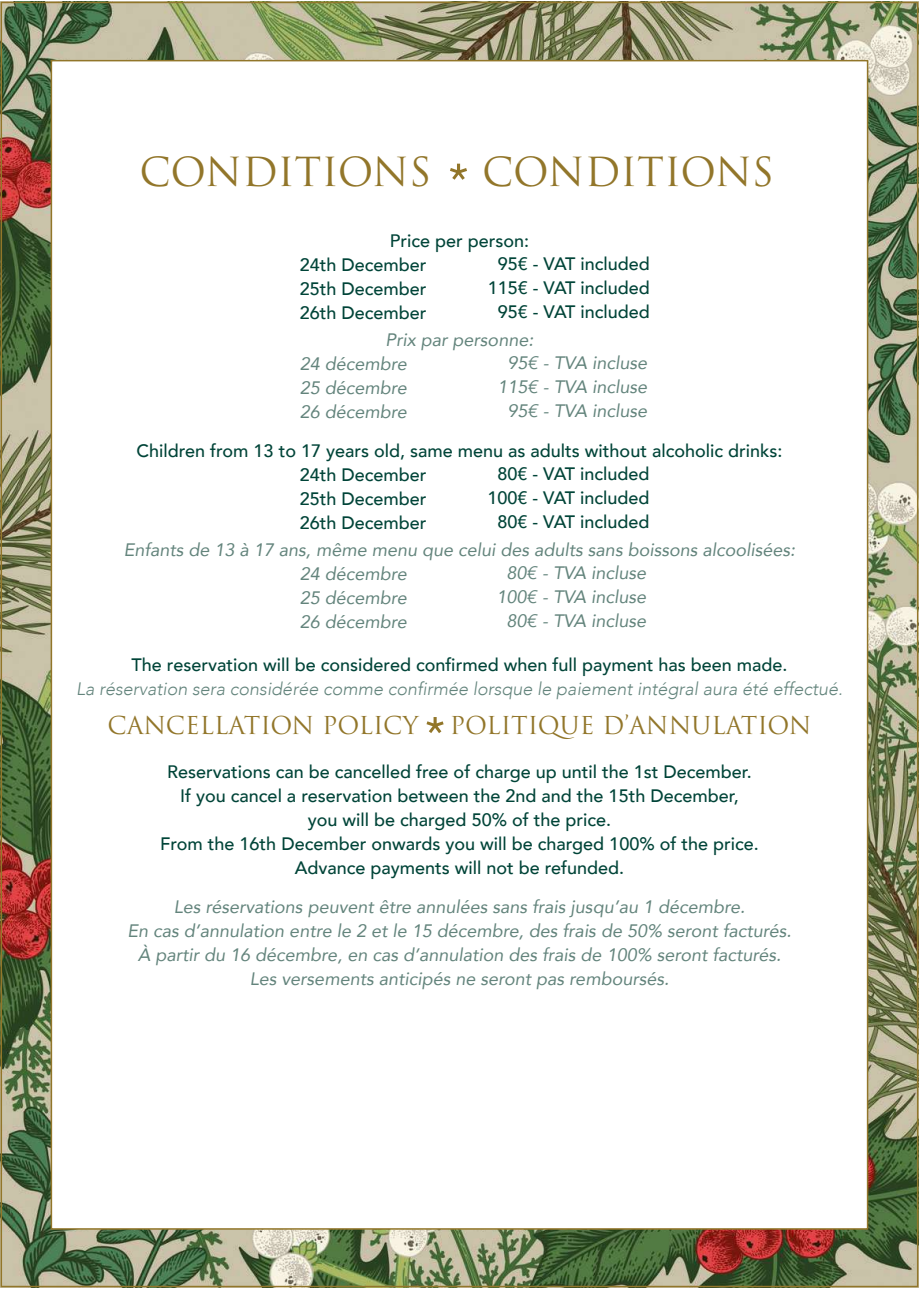
<style>
.page{position:relative;width:919px;height:1289px;background:#fff}
.page>*{position:absolute;margin:0;border:0;box-sizing:border-box;transform-origin:0 0}
.t1{font:39px "Trajan Pro";letter-spacing:-.01em;color:#92762a}
.t2{font:24px "Trajan Pro";color:#92762a}
.t3{font:500 18px/24px "Avenir";color:#004438;text-align:center}
.t4{font:italic 18px/24px "Avenir";color:#63847c;text-align:center}
.t5{font:italic 300 18px "Avenir";color:#63847c}
</style>
<div class="page">
<img style="left:0;top:1px;width:918px;height:1286px">
<div style="left:51px;top:60px;width:817px;height:1169px;background:#fff;border:2px solid #92762a"></div>
<svg style="left:450px;top:164px;width:17px;height:16px"></svg>
<svg style="left:426px;top:717px;width:17px;height:16px"></svg>
<h1 class="t1" style="left:139px;top:147px;width:293px">CONDITIONS</h1>
<h1 class="t1" style="left:482px;top:147px;width:293px">CONDITIONS</h1>
<p class="t3" style="left:300px;top:227px;width:231px;text-align:left;text-indent:90px">Price per person:<br>24th December<br>25th December<br>26th December</p>
<p class="t4" style="left:300px;top:327px;width:235px;text-align:left;text-indent:86px">Prix par personne:<br>24 décembre<br>25 décembre<br>26 décembre</p>
<p class="t3" style="left:300px;top:437px;width:484px;text-align:left;text-indent:-163px">Children from 13 to 17 years old, same menu as adults without alcoholic drinks:<br>24th December<br>25th December<br>26th December</p>
<p class="t4" style="left:300px;top:537px;width:497px;text-align:left;text-indent:-176px">Enfants de 13 à 17 ans, même menu que celui des adults sans boissons alcoolisées:<br>24 décembre<br>25 décembre<br>26 décembre</p>
<p class="t3" style="left:131px;top:652px;width:657px">The reservation will be considered confirmed when full payment has been made.</p>
<p class="t5" style="left:76px;top:678px;width:768px">La réservation sera considérée comme confirmée lorsque le paiement intégral aura été effectué.</p>
<h2 class="t2" style="left:107px;top:710px;width:312px">CANCELLATION POLICY</h2>
<h2 class="t2" style="left:450px;top:710px;width:363px">POLITIQUE D’ANNULATION</h2>
<p class="t3" style="left:160px;top:758px;width:600px">Reservations can be cancelled free of charge up until the 1st December.<br>If you cancel a reservation between the 2nd and the 15th December,<br>you will be charged 50% of the price.<br>From the 16th December onwards you will be charged 100% of the price.<br>Advance payments will not be refunded.</p>
<p class="t4" style="left:127px;top:894px;width:665px">Les réservations peuvent être annulées sans frais jusqu’au 1 décembre.<br>En cas d’annulation entre le 2 et le 15 décembre, des frais de 50% seront facturés.<br>À partir du 16 décembre, en cas d’annulation des frais de 100% seront facturés.<br>Les versements anticipés ne seront pas remboursés.</p>
<p class="t3" style="left:488px;top:250px;width:163px">95€ - VAT included<br>115€ - VAT included<br>95€ - VAT included</p>
<p class="t4" style="left:497px;top:351px;width:151px">95€ - TVA incluse<br>115€ - TVA incluse<br>95€ - TVA incluse</p>
<p class="t3" style="left:487px;top:460px;width:163px">80€ - VAT included<br>100€ - VAT included<br>80€ - VAT included</p>
<p class="t4" style="left:496px;top:560px;width:151px">80€ - TVA incluse<br>100€ - TVA incluse<br>80€ - TVA incluse</p>
</div>
